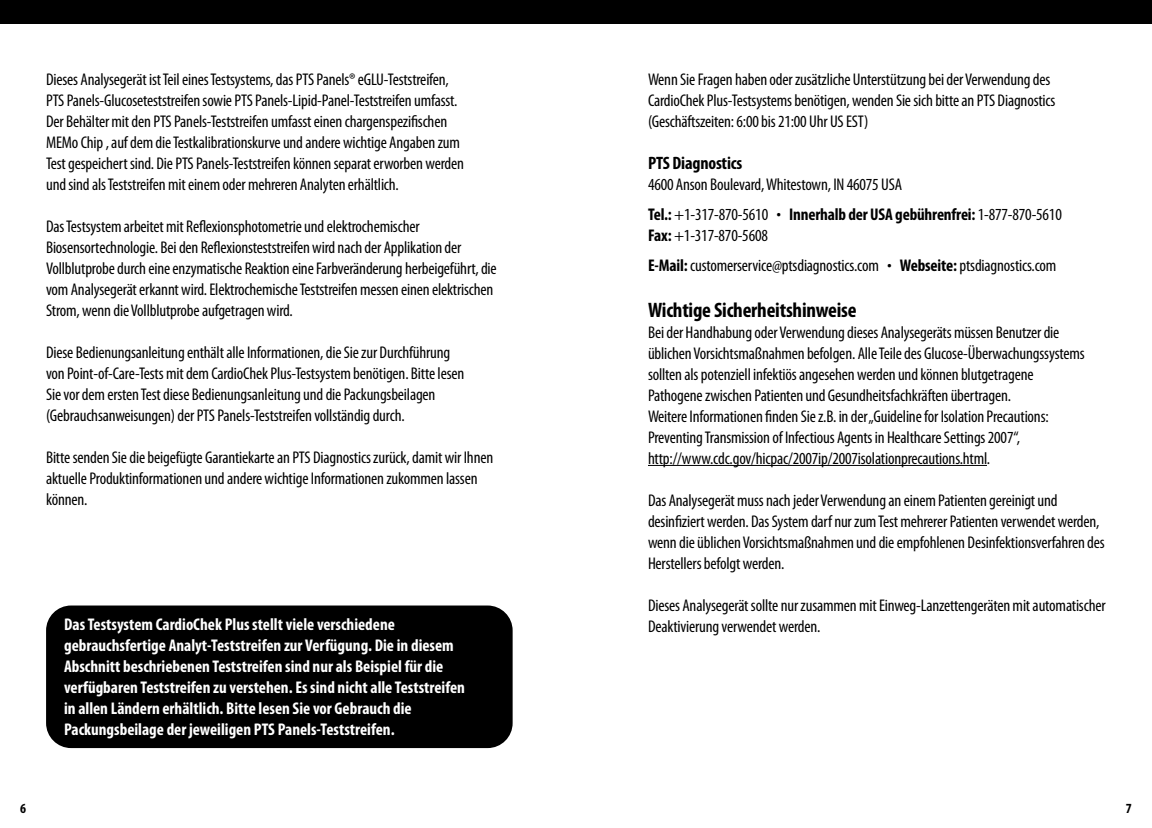
<style>
.page{position:relative;width:1152px;height:828px;background:#fff}
.page>*{position:absolute;margin:0;border:0;box-sizing:border-box;transform-origin:0 0}
.t1{font:700 condensed 21px "Myriad Pro";letter-spacing:-.01em;color:#000}
.t2{font:700 condensed 18px "Myriad Pro";letter-spacing:-.01em;color:#000}
.t3{font:condensed 17px/21px "Myriad Pro";letter-spacing:-.01em;color:#000}
.t4{font:700 condensed 17px/21px "Myriad Pro";color:#fff}
.t5{font:700 condensed 14px "Myriad Pro";color:#000}
.s1{font-weight:700}
.s2{font-weight:700;font-stretch:normal}
</style>
<div class="page">
<div style="left:0;top:0;width:1152px;height:23px;background:#000"></div>
<hr style="left:648px;top:465px;width:339px;height:1px;background:#000">
<div style="left:47px;top:607px;width:465px;height:140px;background:#000;border-radius:24px"></div>
<div style="left:46px;top:606px;width:467px;height:142px;border:2px solid #000;border-radius:24px"></div>
<p class="t3" style="left:46px;top:68px;width:419px">Dieses Analysegerät ist Teil eines Testsystems, das PTS Panels® eGLU-Teststreifen, PTS Panels-Glucoseteststreifen sowie PTS Panels-Lipid-Panel-Teststreifen umfasst.<br>Der Behälter mit den PTS Panels-Teststreifen umfasst einen chargenspezifischen MEMo Chip , auf dem die Testkalibrationskurve und andere wichtige Angaben zum Test gespeichert sind. Die PTS Panels-Teststreifen können separat erworben werden und sind als Teststreifen mit einem oder mehreren Analyten erhältlich.</p>
<p class="t3" style="left:46px;top:215px;width:452px">Das Testsystem arbeitet mit Reflexionsphotometrie und elektrochemischer Biosensortechnologie. Bei den Reflexionsteststreifen wird nach der Applikation der Vollblutprobe durch eine enzymatische Reaktion eine Farbveränderung herbeigeführt, die vom Analysegerät erkannt wird. Elektrochemische Teststreifen messen einen elektrischen Strom, wenn die Vollblutprobe aufgetragen wird.</p>
<p class="t3" style="left:46px;top:341px;width:420px">Diese Bedienungsanleitung enthält alle Informationen, die Sie zur Durchführung von Point-of-Care-Tests mit dem CardioChek Plus-Testsystem benötigen. Bitte lesen Sie vor dem ersten Test diese Bedienungsanleitung und die Packungsbeilagen (Gebrauchsanweisungen) der PTS Panels-Teststreifen vollständig durch.</p>
<p class="t3" style="left:46px;top:446px;width:449px">Bitte senden Sie die beigefügte Garantiekarte an PTS Diagnostics zurück, damit wir Ihnen aktuelle Produktinformationen und andere wichtige Informationen zukommen lassen können.</p>
<p class="t3" style="left:648px;top:68px;width:409px">Wenn Sie Fragen haben oder zusätzliche Unterstützung bei der Verwendung des<br>CardioChek Plus-Testsystems benötigen, wenden Sie sich bitte an PTS Diagnostics (Geschäftszeiten: 6:00 bis 21:00 Uhr US EST)</p>
<p class="t2" style="left:648px;top:152px;width:96px">PTS Diagnostics</p>
<p class="t3" style="left:648px;top:169px;width:415px;line-height:30px">4600 Anson Boulevard, Whitestown, IN 46075 USA<br><span class="s1">Tel.:</span> +1-317-870-5610 <span class="s2">·</span> <span class="s1">Innerhalb der USA gebührenfrei:</span> 1-877-870-5610</p>
<p class="t3" style="left:648px;top:220px;width:410px;line-height:30px"><span class="s1">Fax:</span> +1-317-870-5608<br><span class="s1">E-Mail:</span> customerservice@ptsdiagnostics.com <span class="s2">·</span> <span class="s1">Webseite:</span> ptsdiagnostics.com</p>
<p class="t1" style="left:648px;top:297px;width:210px">Wichtige Sicherheitshinweise</p>
<p class="t3" style="left:648px;top:321px;width:438px">Bei der Handhabung oder Verwendung dieses Analysegeräts müssen Benutzer die üblichen Vorsichtsmaßnahmen befolgen. Alle Teile des Glucose-Überwachungssystems sollten als potenziell infektiös angesehen werden und können blutgetragene Pathogene zwischen Patienten und Gesundheitsfachkräften übertragen.<br>Weitere Informationen finden Sie z.B. in der „Guideline for Isolation Precautions:<br>Preventing Transmission of Infectious Agents in Healthcare Settings 2007“, http://www.cdc.gov/hicpac/2007ip/2007isolationprecautions.html.</p>
<p class="t3" style="left:648px;top:489px;width:458px">Das Analysegerät muss nach jeder Verwendung an einem Patienten gereinigt und desinfiziert werden. Das System darf nur zum Test mehrerer Patienten verwendet werden, wenn die üblichen Vorsichtsmaßnahmen und die empfohlenen Desinfektionsverfahren des Herstellers befolgt werden.</p>
<p class="t3" style="left:648px;top:594px;width:459px">Dieses Analysegerät sollte nur zusammen mit Einweg-Lanzettengeräten mit automatischer</p>
<p class="t4" style="left:64px;top:613px;width:332px">Das Testsystem CardioChek Plus stellt viele verschiedene</p>
<p class="t3" style="left:648px;top:615px;width:172px">Deaktivierung verwendet werden.</p>
<p class="t4" style="left:64px;top:634px;width:402px">gebrauchsfertige Analyt-Teststreifen zur Verfügung. Die in diesem Abschnitt beschriebenen Teststreifen sind nur als Beispiel für die verfügbaren Teststreifen zu verstehen. Es sind nicht alle Teststreifen in allen Ländern erhältlich. Bitte lesen Sie vor Gebrauch die Packungsbeilage der jeweiligen PTS Panels-Teststreifen.</p>
<p class="t5" style="left:20px;top:799px;width:7px">6</p>
<p class="t5" style="left:1126px;top:799px;width:7px">7</p>
</div>
